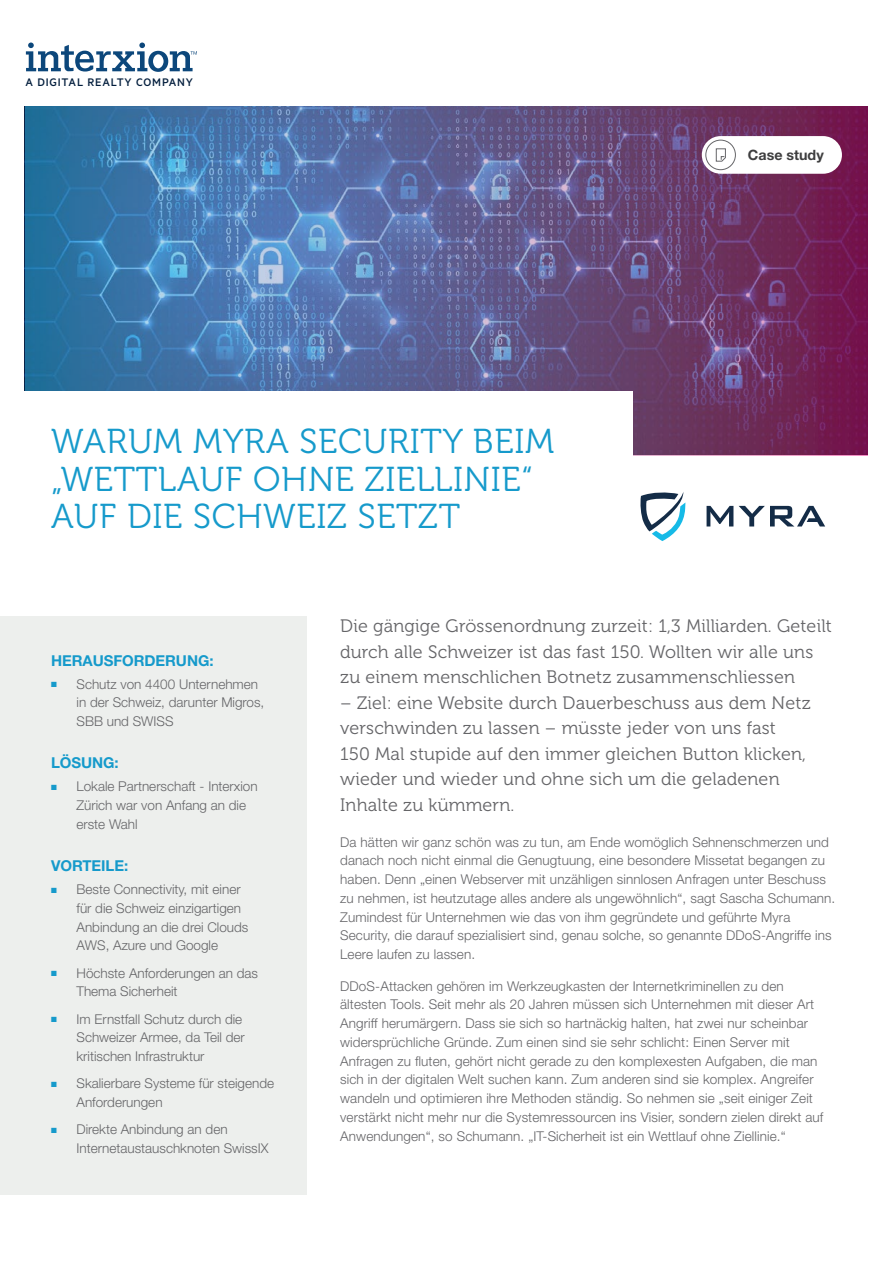
<style>
.page{position:relative;width:893px;height:1263px;background:#fff}
.page>*{position:absolute;margin:0;border:0;box-sizing:border-box;transform-origin:0 0}
.t1{font:34.5px/37.5px "Museo 300";letter-spacing:.02em;color:#169acb}
.t2{font:18px/25.5px "Museo 300";letter-spacing:.01em;color:#656568}
.Subhead_4__Blue{font:700 15px "Helvetica Neue LT Std";letter-spacing:-.005em;color:#169acb}
.t3{font:700 14.25px "Helvetica Neue LT Std";color:#3e3e3f}
.Text__Grey{font:300 13.5px/18.8px "Helvetica Neue LT Std";letter-spacing:.01em;color:#656568}
.t4{font:500 12.3px "Metric";letter-spacing:.065em;color:#031e3d}
.s1{color:#169acb}
</style>
<div class="page">
<svg style="left:26px;top:106px;width:841px;height:349px;background:#5b5b8d"></svg>
<div style="left:0;top:391px;width:632px;height:204px;background:#fff"></div>
<div style="left:702px;top:136px;width:140px;height:38px;background:#fff;border-radius:19px"></div>
<div style="left:705px;top:140px;width:31px;height:30px;border:1px solid #656568;border-radius:50%"></div>
<svg style="left:716px;top:148px;width:10px;height:14px"></svg>
<svg style="left:26px;top:43px;width:171px;height:29px"></svg>
<svg style="left:707px;top:506px;width:26px;height:20px"></svg>
<svg style="left:739px;top:506px;width:86px;height:20px"></svg>
<svg style="left:640px;top:492px;width:45px;height:49px"></svg>
<div style="left:0;top:617px;width:306px;height:578px;background:#edefed"></div>
<p class="t4" style="left:26px;top:75px;width:169px">A DIGITAL REALTY COMPANY</p>
<p class="t1" style="left:51px;top:423px;width:505px">WARUM MYRA SECURITY BEIM „WETTLAUF OHNE ZIELLINIE“<br>AUF DIE SCHWEIZ SETZT</p>
<p class="t3" style="left:748px;top:147px;width:77px">Case study</p>
<p class="Subhead_4__Blue" style="left:51px;top:651px;width:164px">HERAUSFORDERUNG:</p>
<p class="Text__Grey" style="left:77px;top:674px;width:189px;text-indent:-26px"><span class="s1">■</span> Schutz von 4400 Unternehmen in der Schweiz, darunter Migros,<br>SBB und SWISS</p>
<p class="Subhead_4__Blue" style="left:51px;top:754px;width:69px">LÖSUNG:</p>
<p class="Text__Grey" style="left:77px;top:777px;width:183px;text-indent:-26px"><span class="s1">■</span> Lokale Partnerschaft - Interxion<br>Zürich war von Anfang an die erste Wahl</p>
<p class="Subhead_4__Blue" style="left:51px;top:856px;width:79px">VORTEILE:</p>
<p class="Text__Grey" style="left:77px;top:880px;width:173px;text-indent:-26px"><span class="s1">■</span> Beste Connectivity, mit einer für die Schweiz einzigartigen<br>Anbindung an die drei Clouds<br>AWS, Azure und Google</p>
<p class="Text__Grey" style="left:77px;top:963px;width:183px;text-indent:-26px"><span class="s1">■</span> Höchste Anforderungen an das<br>Thema Sicherheit</p>
<p class="Text__Grey" style="left:77px;top:1009px;width:170px;text-indent:-26px"><span class="s1">■</span> Im Ernstfall Schutz durch die<br>Schweizer Armee, da Teil der kritischen Infrastruktur</p>
<p class="Text__Grey" style="left:77px;top:1074px;width:199px;text-indent:-26px"><span class="s1">■</span> Skalierbare Systeme für steigende<br>Anforderungen</p>
<p class="Text__Grey" style="left:77px;top:1120px;width:193px;text-indent:-26px"><span class="s1">■</span> Direkte Anbindung an den<br>Internetaustauschknoten SwissIX</p>
<p class="t2" style="left:340px;top:614px;width:493px">Die gängige Grössenordnung zurzeit: 1,3 Milliarden. Geteilt durch alle Schweizer ist das fast 150. Wollten wir alle uns zu einem menschlichen Botnetz zusammenschliessen</p>
<p class="t2" style="left:340px;top:690px;width:472px">– Ziel: eine Website durch Dauerbeschuss aus dem Netz verschwinden zu lassen – müsste jeder von uns fast<br>150 Mal stupide auf den immer gleichen Button klicken, wieder und wieder und ohne sich um die geladenen Inhalte zu kümmern.</p>
<p class="Text__Grey" style="left:340px;top:832px;width:497px">Da hätten wir ganz schön was zu tun, am Ende womöglich Sehnenschmerzen und danach noch nicht einmal die Genugtuung, eine besondere Missetat begangen zu haben. Denn „einen Webserver mit unzähligen sinnlosen Anfragen unter Beschuss zu nehmen, ist heutzutage alles andere als ungewöhnlich“, sagt Sascha Schumann.<br>Zumindest für Unternehmen wie das von ihm gegründete und geführte Myra Security, die darauf spezialisiert sind, genau solche, so genannte DDoS-Angriffe ins Leere laufen zu lassen.</p>
<p class="Text__Grey" style="left:340px;top:976px;width:485px">DDoS-Attacken gehören im Werkzeugkasten der Internetkriminellen zu den ältesten Tools. Seit mehr als 20 Jahren müssen sich Unternehmen mit dieser Art Angriff herumärgern. Dass sie sich so hartnäckig halten, hat zwei nur scheinbar widersprüchliche Gründe. Zum einen sind sie sehr schlicht: Einen Server mit Anfragen zu fluten, gehört nicht gerade zu den komplexesten Aufgaben, die man sich in der digitalen Welt suchen kann. Zum anderen sind sie komplex. Angreifer wandeln und optimieren ihre Methoden ständig. So nehmen sie „seit einiger Zeit verstärkt nicht mehr nur die Systemressourcen ins Visier, sondern zielen direkt auf Anwendungen“, so Schumann. „IT-Sicherheit ist ein Wettlauf ohne Ziellinie.“</p>
</div>
